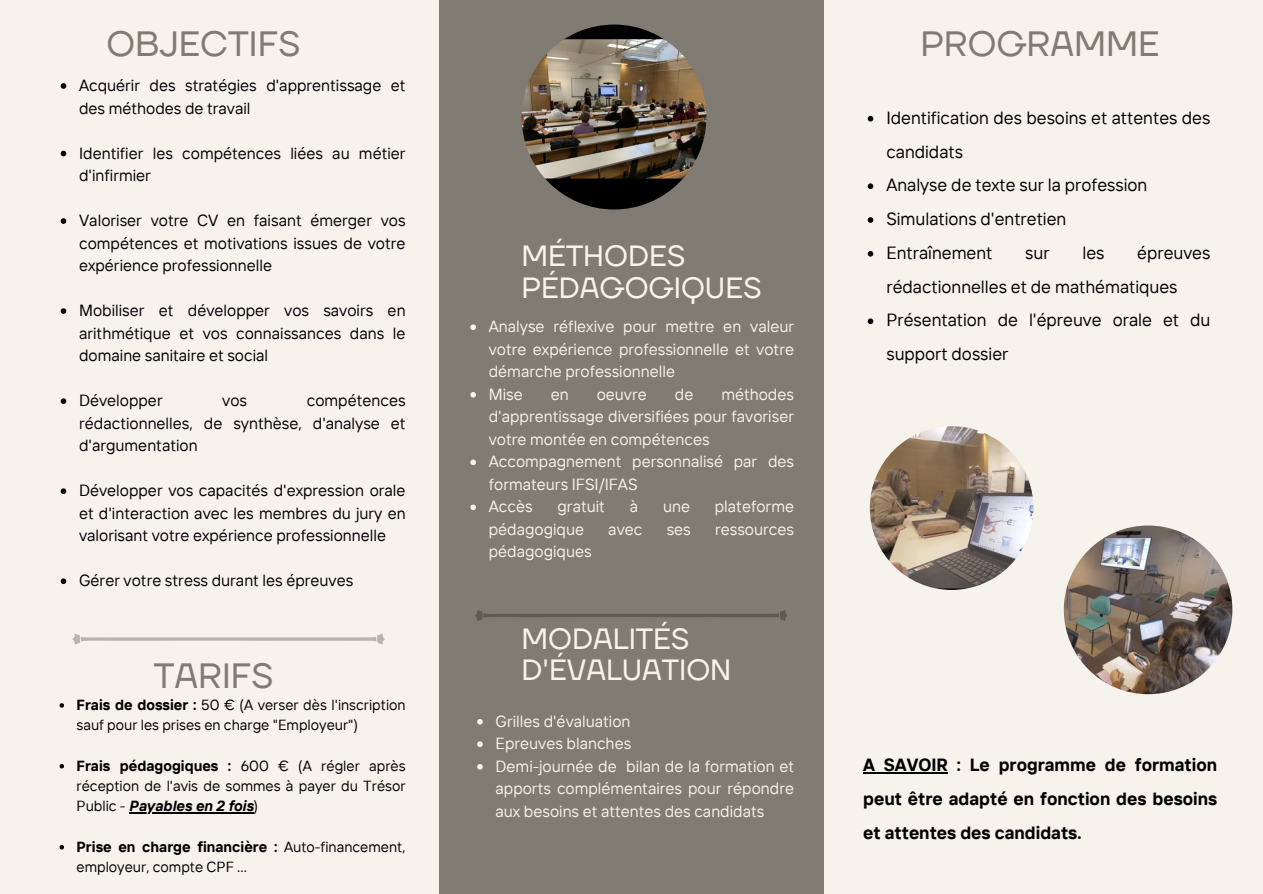
<style>
.page{position:relative;width:1263px;height:894px;background:#fff}
.page>*{position:absolute;margin:0;border:0;box-sizing:border-box;transform-origin:0 0}
.t1{font:34.95px "TT Firs Neue";color:#807c73}
.t2{font:29.1px/31.7px "TT Firs Neue";color:#f6f3ed}
.t3{font:17.55px/33.8px "TT Interphases";color:#000}
.t4{font:700 17.55px/33.8px "TT Interphases";color:#000;text-align:justify}
.t5{font:16.05px/22.5px "TT Interphases";color:#000;text-align:justify}
.t6{font:16.05px/22.5px "TT Interphases";color:#f6f3ed;text-align:justify}
.t7{font:14.55px/20.2px "TT Interphases";color:#000}
.s1{font-weight:700}
.s2{font-weight:700;font-style:italic}
</style>
<div class="page">
<div style="left:0;top:0;width:1263px;height:893px;background:#f6f3ed"></div>
<div style="left:439px;top:0;width:384px;height:893px;background:#807c73"></div>
<svg style="left:61px;top:83px;width:5px;height:6px"></svg>
<svg style="left:61px;top:151px;width:5px;height:5px"></svg>
<svg style="left:61px;top:218px;width:5px;height:6px"></svg>
<svg style="left:61px;top:308px;width:5px;height:6px"></svg>
<svg style="left:61px;top:398px;width:5px;height:6px"></svg>
<svg style="left:61px;top:488px;width:5px;height:6px"></svg>
<svg style="left:61px;top:578px;width:5px;height:6px"></svg>
<img style="left:522px;top:25px;width:184px;height:184px;border-radius:50%">
<svg style="left:868px;top:116px;width:5px;height:5px"></svg>
<svg style="left:868px;top:183px;width:5px;height:6px"></svg>
<svg style="left:868px;top:217px;width:5px;height:6px"></svg>
<svg style="left:868px;top:251px;width:5px;height:5px"></svg>
<svg style="left:868px;top:318px;width:5px;height:6px"></svg>
<img style="left:1064px;top:525px;width:168px;height:169px;border-radius:50%">
<img style="left:870px;top:426px;width:163px;height:163px;border-radius:50%">
<svg style="left:475px;top:610px;width:313px;height:11px"></svg>
<svg style="left:477px;top:719px;width:6px;height:5px"></svg>
<svg style="left:477px;top:741px;width:6px;height:5px"></svg>
<svg style="left:477px;top:764px;width:6px;height:5px"></svg>
<svg style="left:72px;top:633px;width:313px;height:11px"></svg>
<svg style="left:60px;top:703px;width:4px;height:4px"></svg>
<svg style="left:60px;top:764px;width:4px;height:4px"></svg>
<hr style="left:129px;top:812px;width:125px;height:1px;background:#000">
<svg style="left:60px;top:845px;width:4px;height:4px"></svg>
<svg style="left:470px;top:324px;width:6px;height:6px"></svg>
<svg style="left:470px;top:392px;width:6px;height:5px"></svg>
<svg style="left:470px;top:459px;width:6px;height:6px"></svg>
<svg style="left:470px;top:504px;width:6px;height:6px"></svg>
<hr style="left:863px;top:772px;width:85px;height:1px;background:#000">
<p class="t1" style="left:106px;top:23px;width:195px">OBJECTIFS</p>
<p class="t1" style="left:920px;top:23px;width:241px">PROGRAMME</p>
<p class="t5" style="left:79px;top:74px;width:328px">Acquérir des stratégies d'apprentissage et des méthodes de travail</p>
<p class="t5" style="left:79px;top:141px;width:328px">Identifier les compétences liées au métier d'infirmier</p>
<p class="t5" style="left:79px;top:209px;width:328px">Valoriser votre CV en faisant émerger vos compétences et motivations issues de votre expérience professionnelle</p>
<p class="t5" style="left:79px;top:299px;width:328px">Mobiliser et développer vos savoirs en arithmétique et vos connaissances dans le domaine sanitaire et social</p>
<p class="t5" style="left:79px;top:389px;width:85px">Développer</p>
<p class="t5" style="left:222px;top:389px;width:26px">vos</p>
<p class="t5" style="left:79px;top:389px;width:328px;text-indent:228px">compétences rédactionnelles, de synthèse, d'analyse et d'argumentation</p>
<p class="t5" style="left:79px;top:479px;width:328px">Développer vos capacités d'expression orale et d'interaction avec les membres du jury en valorisant votre expérience professionnelle</p>
<p class="t5" style="left:79px;top:569px;width:276px">Gérer votre stress durant les épreuves</p>
<p class="t1" style="left:154px;top:655px;width:121px">TARIFS</p>
<p class="t7" style="left:77px;top:694px;width:331px"><span class="s1">Frais de dossier :</span> 50 € (A verser dès l'inscription sauf pour les prises en charge "Employeur")</p>
<p class="t7" style="left:77px;top:755px;width:331px;text-align:justify"><span class="s1">Frais pédagogiques :</span> 600 € (A régler après réception de l'avis de sommes à payer du Trésor Public - <span class="s2">Payables en 2 fois</span>)</p>
<p class="t7" style="left:77px;top:835px;width:331px"><span class="s1">Prise en charge financière :</span> Auto-financement, employeur, compte CPF ...</p>
<p class="t2" style="left:522px;top:241px;width:242px">MÉTHODES<br>PÉDAGOGIQUES</p>
<p class="t6" style="left:489px;top:315px;width:307px">Analyse réflexive pour mettre en valeur votre expérience professionnelle et votre démarche professionnelle</p>
<p class="t6" style="left:489px;top:382px;width:36px">Mise</p>
<p class="t6" style="left:551px;top:382px;width:19px">en</p>
<p class="t6" style="left:597px;top:382px;width:52px">oeuvre</p>
<p class="t6" style="left:675px;top:382px;width:20px">de</p>
<p class="t6" style="left:489px;top:382px;width:307px;text-indent:233px">méthodes d'apprentissage diversifiées pour favoriser votre montée en compétences</p>
<p class="t6" style="left:489px;top:450px;width:307px">Accompagnement personnalisé par des formateurs IFSI/IFAS</p>
<p class="t6" style="left:489px;top:495px;width:45px">Accès</p>
<p class="t6" style="left:557px;top:495px;width:49px">gratuit</p>
<p class="t6" style="left:630px;top:495px;width:10px">à</p>
<p class="t6" style="left:663px;top:495px;width:28px">une</p>
<p class="t6" style="left:715px;top:495px;width:81px">plateforme</p>
<p class="t6" style="left:489px;top:517px;width:97px">pédagogique</p>
<p class="t6" style="left:608px;top:517px;width:36px">avec</p>
<p class="t6" style="left:667px;top:517px;width:26px">ses</p>
<p class="t6" style="left:715px;top:517px;width:81px">ressources</p>
<p class="t6" style="left:489px;top:540px;width:104px">pédagogiques</p>
<p class="t2" style="left:522px;top:623px;width:211px">MODALITÉS<br>D'ÉVALUATION</p>
<p class="t6" style="left:496px;top:709px;width:136px">Grilles d'évaluation</p>
<p class="t6" style="left:496px;top:731px;width:137px">Epreuves blanches</p>
<p class="t6" style="left:496px;top:754px;width:300px">Demi-journée de bilan de la formation et apports complémentaires pour répondre aux besoins et attentes des candidats</p>
<p class="t3" style="left:886px;top:100px;width:325px">Identification des besoins et attentes des candidats</p>
<p class="t3" style="left:886px;top:168px;width:262px">Analyse de texte sur la profession</p>
<p class="t3" style="left:886px;top:201px;width:181px">Simulations d'entretien</p>
<p class="t3" style="left:886px;top:235px;width:108px">Entraînement</p>
<p class="t3" style="left:1025px;top:235px;width:26px">sur</p>
<p class="t3" style="left:1082px;top:235px;width:24px">les</p>
<p class="t3" style="left:886px;top:235px;width:325px;text-indent:251px">épreuves rédactionnelles et de mathématiques</p>
<p class="t3" style="left:886px;top:303px;width:325px">Présentation de l'épreuve orale et du support dossier</p>
<p class="t4" style="left:863px;top:747px;width:355px">A SAVOIR : Le programme de formation peut être adapté en fonction des besoins et attentes des candidats.</p>
</div>
